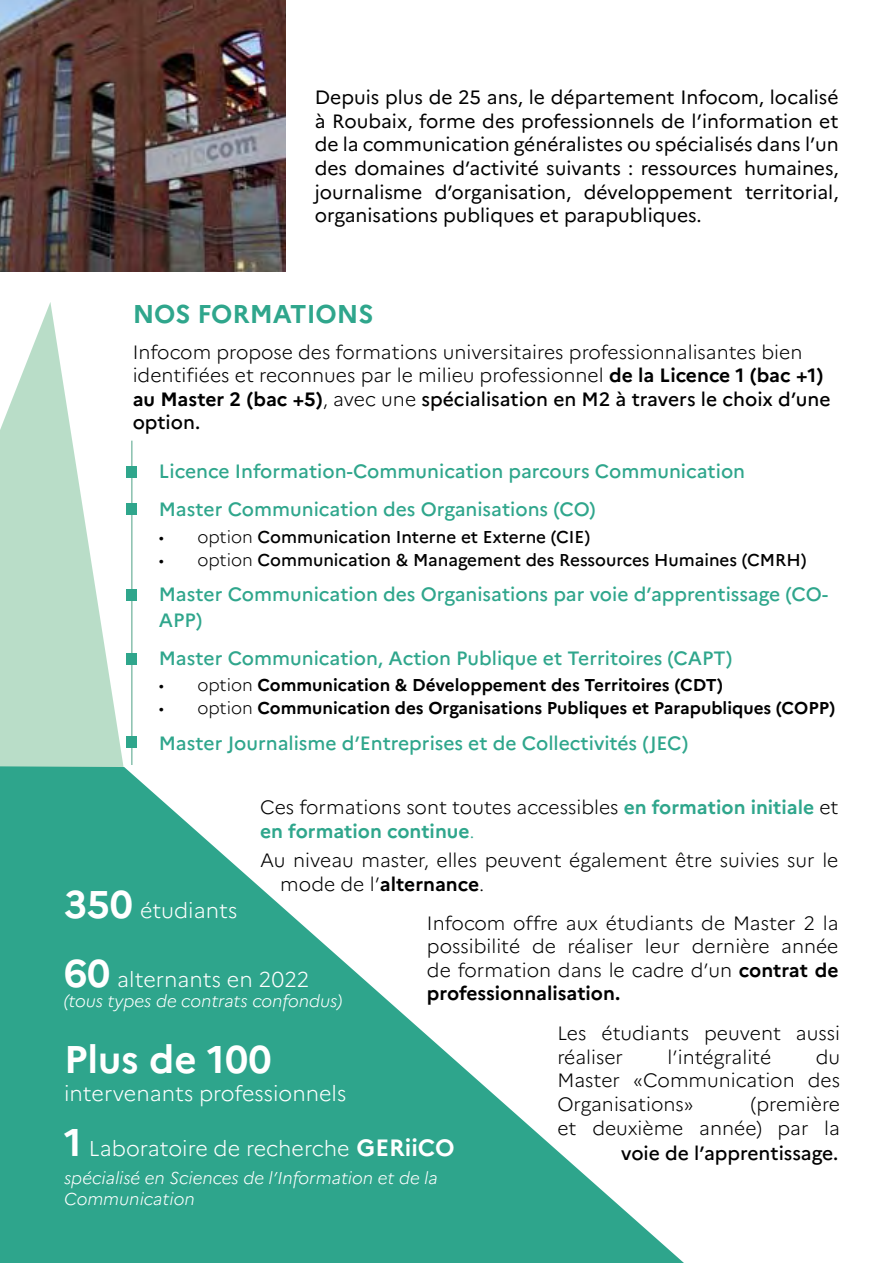
<style>
.page{position:relative;width:893px;height:1263px;background:#fff}
.page>*{position:absolute;margin:0;border:0;box-sizing:border-box;transform-origin:0 0}
.t1{font:700 38.55px "Marianne";color:#fff}
.t2{font:700 25.65px "Marianne";color:#2fa68c}
.t3{font:300 21.45px "Marianne";color:#fff}
.t4{font:300 19.2px/23.5px "Marianne";color:#000}
.t5{font:19.2px/23.5px "Marianne";color:#000;text-align:justify}
.t6{font:500 19.2px/37.8px "Marianne";color:#2fa68c}
.t7{font:700 19.2px/23.5px "Marianne";color:#2fa68c}
.t8{font:500 19.2px "Marianne";color:#000}
.t9{font:700 17.1px "Marianne";color:#000}
.t10{font:500 17.1px "Marianne";color:#000}
.t11{font:italic 300 17.1px/21.5px "Marianne";color:#fff}
.s1{font-weight:700}
.s2{font-weight:500}
.s3{font-weight:300}
.s4{font-weight:300;color:#000}
.s5{font-weight:700;font-size:38.55px}
.s6{font-weight:700;font-size:23.55px}
</style>
<div class="page">
<img style="left:0;top:0;width:285px;height:271px">
<svg style="left:0;top:302px;width:137px;height:464px;fill:#b9ddc8"></svg>
<svg style="left:0;top:766px;width:684px;height:497px;fill:#2ea58c"></svg>
<hr style="left:131px;top:441px;width:2px;height:324px;background:#90c4b3">
<div style="left:127px;top:466px;width:10px;height:11px;background:#2fa68c"></div>
<div style="left:127px;top:503px;width:10px;height:11px;background:#2fa68c"></div>
<div style="left:127px;top:590px;width:10px;height:11px;background:#2fa68c"></div>
<div style="left:127px;top:654px;width:10px;height:11px;background:#2fa68c"></div>
<div style="left:127px;top:736px;width:10px;height:12px;background:#2fa68c"></div>
<p class="t5" style="left:315px;top:84px;width:525px">Depuis plus de 25 ans, le département Infocom, localisé à Roubaix, forme des professionnels de l’information et de la communication généralistes ou spécialisés dans l’un des domaines d’activité suivants : ressources humaines, journalisme d’organisation, développement territorial, organisations publiques et parapubliques.</p>
<h2 class="t2" style="left:133px;top:294px;width:242px">NOS FORMATIONS</h2>
<p class="t4" style="left:133px;top:339px;width:699px">Infocom propose des formations universitaires professionnalisantes bien identifiées et reconnues par le milieu professionnel <span class="s1">de la Licence 1 (bac +1) au Master 2 (bac +5)</span>, avec une <span class="s2">spécialisation en M2 à travers le choix d’une option.</span></p>
<p class="t6" style="left:159px;top:451px;width:588px">Licence Information-Communication parcours Communication<br>Master Communication des Organisations (CO)</p>
<p class="t10" style="left:159px;top:523px;width:433px"><span class="s3">• option</span> Communication Interne et Externe (CIE)</p>
<p class="t10" style="left:159px;top:546px;width:649px"><span class="s3">• option</span> Communication &amp; Management des Ressources Humaines (CMRH)</p>
<p class="t6" style="left:159px;top:580px;width:671px;line-height:25.7px">Master Communication des Organisations par voie d’apprentissage (CO-<br>APP)</p>
<p class="t6" style="left:159px;top:637px;width:575px">Master Communication, Action Publique et Territoires (CAPT)</p>
<p class="t9" style="left:159px;top:672px;width:566px"><span class="s3">• option</span> Communication &amp; Développement des Territoires (CDT)</p>
<p class="t9" style="left:159px;top:695px;width:678px"><span class="s3">• option</span> Communication des Organisations Publiques et Parapubliques (COPP)</p>
<p class="t6" style="left:159px;top:722px;width:531px">Master Journalisme d’Entreprises et de Collectivités (JEC)</p>
<p class="t7" style="left:260px;top:794px;width:580px"><span class="s4">Ces formations sont toutes accessibles</span> en formation initiale <span class="s4">et </span>en formation continue<span class="s3">.</span></p>
<p class="t4" style="left:280px;top:847px;width:560px;text-indent:-20px">Au niveau master, elles peuvent également être suivies sur le mode de l’<span class="s1">alternance</span>.</p>
<p class="t3" style="left:64px;top:894px;width:175px"><span class="s5">350</span> étudiants</p>
<p class="t4" style="left:427px;top:909px;width:413px;text-align:justify">Infocom offre aux étudiants de Master 2 la possibilité de réaliser leur dernière année de formation dans le cadre d’un <span class="s1">contrat de professionnalisation.</span></p>
<p class="t3" style="left:64px;top:962px;width:247px"><span class="s5">60</span> alternants en 2022</p>
<p class="t11" style="left:64px;top:989px;width:279px">(tous types de contrats confondus)</p>
<h1 class="t1" style="left:64px;top:1029px;width:209px">Plus de 100</h1>
<p class="t3" style="left:64px;top:1077px;width:284px">intervenants professionnels</p>
<p class="t3" style="left:64px;top:1132px;width:392px"><span class="s5">1</span> Laboratoire de recherche <span class="s6">GERiiCO</span></p>
<p class="t11" style="left:64px;top:1166px;width:375px">spécialisé en Sciences de l’Information et de la<br>Communication</p>
<p class="t4" style="left:557px;top:1020px;width:284px">Les étudiants peuvent aussi réaliser</p>
<p class="t4" style="left:667px;top:1044px;width:105px">l’intégralité</p>
<p class="t4" style="left:557px;top:1044px;width:284px;text-align:justify;text-indent:258px">du Master «Communication des Organisations»</p>
<p class="t4" style="left:557px;top:1091px;width:284px;text-align:right">(première<br>et deuxième année) par la</p>
<p class="t8" style="left:621px;top:1138px;width:219px">voie de l’apprentissage.</p>
</div>
